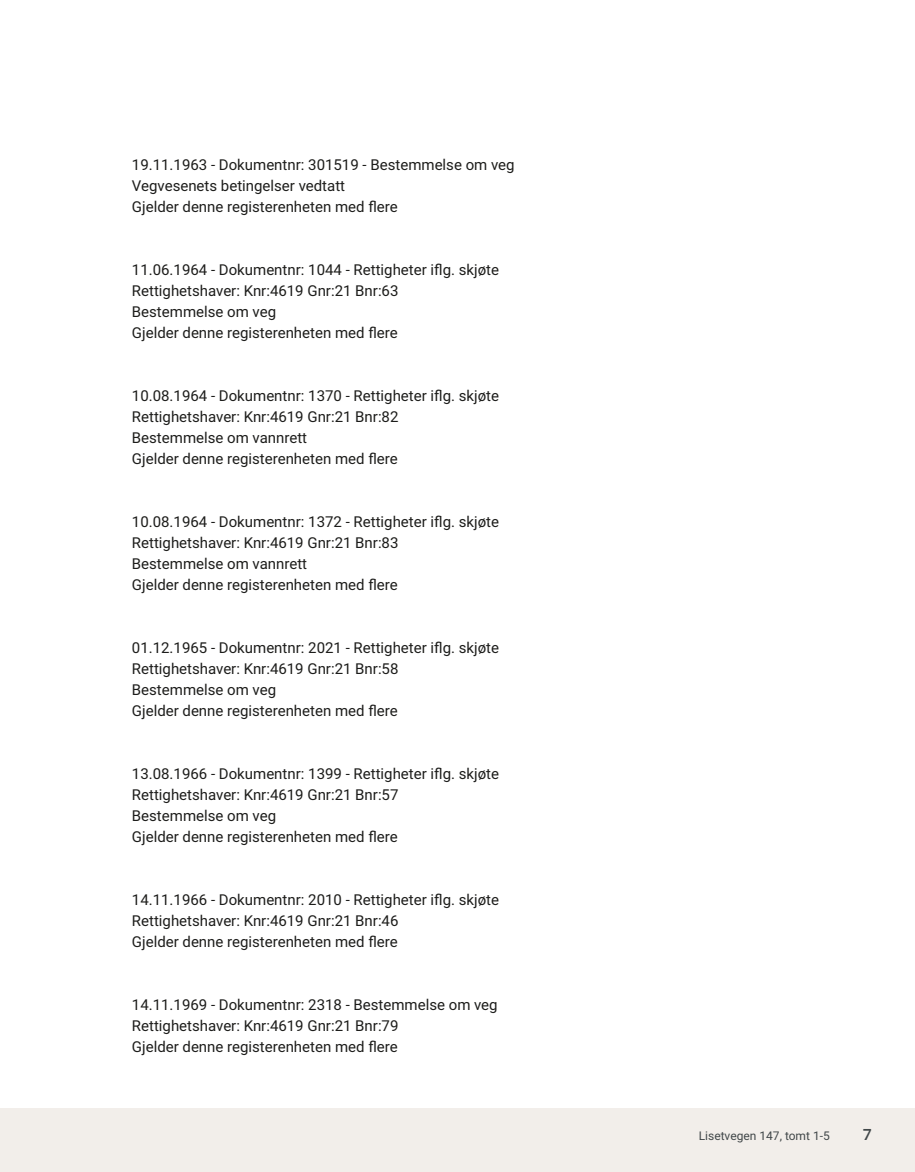
<style>
.page{position:relative;width:915px;height:1172px;background:#fff}
.page>*{position:absolute;margin:0;border:0;box-sizing:border-box;transform-origin:0 0}
.t1{font:700 18px "Arya";color:#414749}
.t2{font:15px/21px "Roboto";color:#1d1d1b}
.t3{font:12px "Roboto";color:#414749}
</style>
<div class="page">
<div style="left:0;top:1108px;width:914px;height:64px;background:#f2eeea"></div>
<p class="t2" style="left:132px;top:153px;width:384px">19.11.1963 ‑ Dokumentnr: 301519 ‑ Bestemmelse om veg<br>Vegvesenets betingelser vedtatt<br>Gjelder denne registerenheten med flere</p>
<p class="t2" style="left:132px;top:258px;width:368px">11.06.1964 ‑ Dokumentnr: 1044 ‑ Rettigheter iflg. skjøte Rettighetshaver: Knr:4619 Gnr:21 Bnr:63<br>Bestemmelse om veg<br>Gjelder denne registerenheten med flere</p>
<p class="t2" style="left:132px;top:384px;width:368px">10.08.1964 ‑ Dokumentnr: 1370 ‑ Rettigheter iflg. skjøte Rettighetshaver: Knr:4619 Gnr:21 Bnr:82<br>Bestemmelse om vannrett<br>Gjelder denne registerenheten med flere</p>
<p class="t2" style="left:132px;top:510px;width:368px">10.08.1964 ‑ Dokumentnr: 1372 ‑ Rettigheter iflg. skjøte Rettighetshaver: Knr:4619 Gnr:21 Bnr:83<br>Bestemmelse om vannrett<br>Gjelder denne registerenheten med flere</p>
<p class="t2" style="left:132px;top:636px;width:368px">01.12.1965 ‑ Dokumentnr: 2021 ‑ Rettigheter iflg. skjøte Rettighetshaver: Knr:4619 Gnr:21 Bnr:58<br>Bestemmelse om veg<br>Gjelder denne registerenheten med flere</p>
<p class="t2" style="left:132px;top:762px;width:368px">13.08.1966 ‑ Dokumentnr: 1399 ‑ Rettigheter iflg. skjøte Rettighetshaver: Knr:4619 Gnr:21 Bnr:57<br>Bestemmelse om veg<br>Gjelder denne registerenheten med flere</p>
<p class="t2" style="left:132px;top:888px;width:368px">14.11.1966 ‑ Dokumentnr: 2010 ‑ Rettigheter iflg. skjøte<br>Rettighetshaver: Knr:4619 Gnr:21 Bnr:46<br>Gjelder denne registerenheten med flere</p>
<p class="t2" style="left:132px;top:993px;width:367px">14.11.1969 ‑ Dokumentnr: 2318 ‑ Bestemmelse om veg<br>Rettighetshaver: Knr:4619 Gnr:21 Bnr:79<br>Gjelder denne registerenheten med flere</p>
<p class="t3" style="left:698px;top:1127px;width:133px">Lisetvegen 147, tomt 1‑5</p>
<p class="t1" style="left:862px;top:1123px;width:11px">7</p>
</div>
